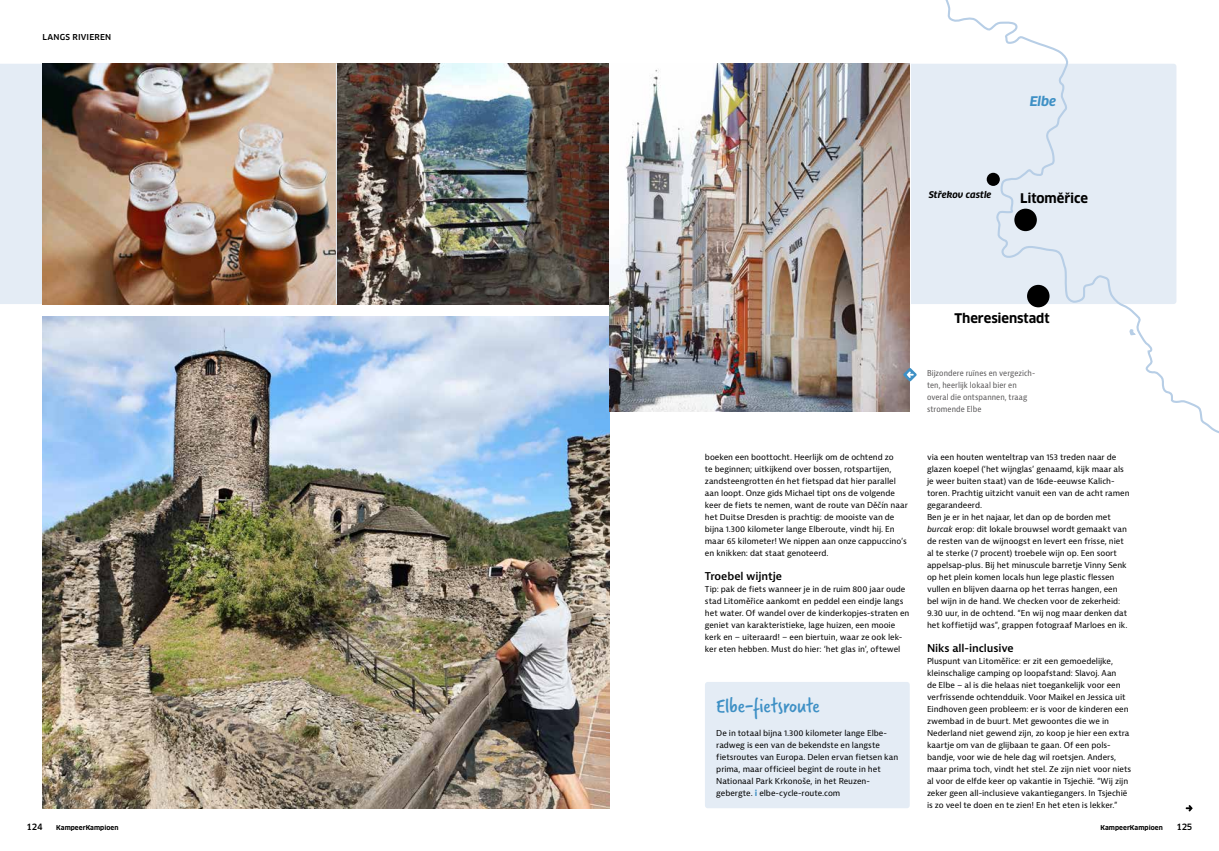
<style>
.page{position:relative;width:1219px;height:851px;background:#fff}
.page>*{position:absolute;margin:0;border:0;box-sizing:border-box;transform-origin:0 0}
.t1{font:22px "Verveine";letter-spacing:-.005em;color:#3e90c5}
.t2{font:700 13px "Clan Pro";letter-spacing:-.005em;color:#000}
.t3{font:italic 700 13px "Clan Pro";color:#3e90c5}
.t4{font:600 10.5px "Bernina Sans";letter-spacing:-.01em;color:#000}
.t5{font:italic 700 9px "Clan Pro";letter-spacing:.005em;color:#000}
.t6{font:500 8.5px "Clan Pro";letter-spacing:-.03em;color:#000}
.t7{font:8px/12px "Bernina Sans";letter-spacing:-.005em;color:#000}
.t8{font:condensed 8px/12px "Bernina Sans";letter-spacing:.005em;color:#595758}
.t9{font:500 8px "Clan Pro";letter-spacing:.025em;color:#000}
.t10{font:700 6.5px "Clan Pro";letter-spacing:.005em;color:#000}
.s1{font-weight:700;color:#3e90c5}
.s2{font-style:italic}
</style>
<div class="page">
<div style="left:0;top:64px;width:43px;height:240px;background:#e4ecf5"></div>
<svg style="left:1185px;top:805px;width:8px;height:7px"></svg>
<img style="left:43px;top:316px;width:566px;height:492px">
<img style="left:43px;top:64px;width:566px;height:240px">
<img style="left:609px;top:64px;width:264px;height:348px">
<hr style="left:336px;top:64px;width:1px;height:240px;background:#e4ecf5">
<svg style="left:873px;top:0;width:346px;height:433px"></svg>
<svg style="left:1006px;top:247px;width:8px;height:6px"></svg>
<svg style="left:1086px;top:284px;width:16px;height:12px"></svg>
<svg style="left:1129px;top:329px;width:7px;height:6px"></svg>
<div style="left:1027px;top:285px;width:22px;height:22px;background:#000;border-radius:50%"></div>
<div style="left:1014px;top:209px;width:23px;height:22px;background:#000;border-radius:50%"></div>
<div style="left:987px;top:173px;width:13px;height:13px;background:#000;border-radius:50%"></div>
<svg style="left:903px;top:368px;width:14px;height:13px"></svg>
<div style="left:705px;top:681px;width:205px;height:127px;background:#e4ecf5;border-radius:3px"></div>
<p class="t9" style="left:43px;top:32px;width:70px">LANGS RIVIEREN</p>
<h2 class="t3" style="left:1030px;top:93px;width:28px">Elbe</h2>
<p class="t5" style="left:929px;top:189px;width:64px">Střekov castle</p>
<h2 class="t2" style="left:1020px;top:191px;width:69px">Litoměřice</h2>
<h2 class="t2" style="left:954px;top:311px;width:97px">Theresienstadt</h2>
<p class="t7" style="left:705px;top:451px;width:204px">boeken een boottocht. Heerlijk om de ochtend zo<br>te beginnen; uitkijkend over bossen, rotspartijen, zandsteengrotten én het fietspad dat hier parallel aan loopt. Onze gids Michael tipt ons de volgende keer de fiets te nemen, want de route van Děčín naar het Duitse Dresden is prachtig: de mooiste van de bijna 1.300 kilometer lange Elberoute, vindt hij. En maar 65 kilometer! We nippen aan onze cappuccino’s en knikken: dat staat genoteerd.</p>
<h3 class="t4" style="left:705px;top:569px;width:79px">Troebel wijntje</h3>
<p class="t7" style="left:705px;top:583px;width:206px">Tip: pak de fiets wanneer je in de ruim 800 jaar oude stad Litoměřice aankomt en peddel een eindje langs het water. Of wandel over de kinderkopjes-straten en geniet van karakteristieke, lage huizen, een mooie kerk en – uiteraard! – een biertuin, waar ze ook lek&shy;ker eten hebben. Must do hier: ‘het glas in’, oftewel</p>
<h1 class="t1" style="left:716px;top:690px;width:105px">Elbe-fietsroute</h1>
<p class="t7" style="left:716px;top:727px;width:183px">De in totaal bijna 1.300 kilometer lange Elbe&shy;radweg is een van de bekendste en langste fietsroutes van Europa. Delen ervan fietsen kan prima, maar officieel begint de route in het Nationaal Park Krkonoše, in het Reuzen&shy;gebergte. <span class="s1">i</span> elbe-cycle-route.com</p>
<p class="t8" style="left:927px;top:367px;width:110px">Bijzondere ruïnes en vergezich&shy;ten, heerlijk lokaal bier en overal die ontspannen, traag stromende Elbe</p>
<p class="t7" style="left:927px;top:451px;width:204px">via een houten wenteltrap van 153 treden naar de glazen koepel (‘het wijnglas’ genaamd, kijk maar als je weer buiten staat) van de 16de-eeuwse Kalich&shy;toren. Prachtig uitzicht vanuit een van de acht ramen gegarandeerd.<br>Ben je er in het najaar, let dan op de borden met <span class="s2">burcak</span> erop: dit lokale brouwsel wordt gemaakt van de resten van de wijnoogst en levert een frisse, niet al te sterke (7 procent) troebele wijn op. Een soort appelsap-plus. Bij het minuscule barretje Vinny Senk op het plein komen locals hun lege plastic flessen vullen en blijven daarna op het terras hangen, een bel wijn in de hand. We checken voor de zekerheid:<br>9.30 uur, in de ochtend. “En wij nog maar denken dat het koffietijd was”, grappen fotograaf Marloes en ik.</p>
<h3 class="t4" style="left:927px;top:641px;width:88px">Niks all-inclusive</h3>
<p class="t7" style="left:927px;top:655px;width:206px">Pluspunt van Litoměřice: er zit een gemoedelijke, kleinschalige camping op loopafstand: Slavoj. Aan<br>de Elbe – al is die helaas niet toegankelijk voor een verfrissende ochtendduik. Voor Maikel en Jessica uit Eindhoven geen probleem: er is voor de kinderen een zwembad in de buurt. Met gewoontes die we in Nederland niet gewend zijn, zo koop je hier een extra kaartje om van de glijbaan te gaan. Of een pols&shy;bandje, voor wie de hele dag wil roetsjen. Anders, maar prima toch, vindt het stel. Ze zijn niet voor niets al voor de elfde keer op vakantie in Tsjechië. “Wij zijn zeker geen all-inclusieve vakantiegangers. In Tsjechië is zo veel te doen en te zien! En het eten is lekker.”</p>
<p class="t6" style="left:27px;top:822px;width:17px">124</p>
<p class="t10" style="left:56px;top:823px;width:64px">KampeerKampioen</p>
<p class="t10" style="left:1100px;top:823px;width:64px">KampeerKampioen</p>
<p class="t6" style="left:1176px;top:822px;width:17px">125</p>
</div>
